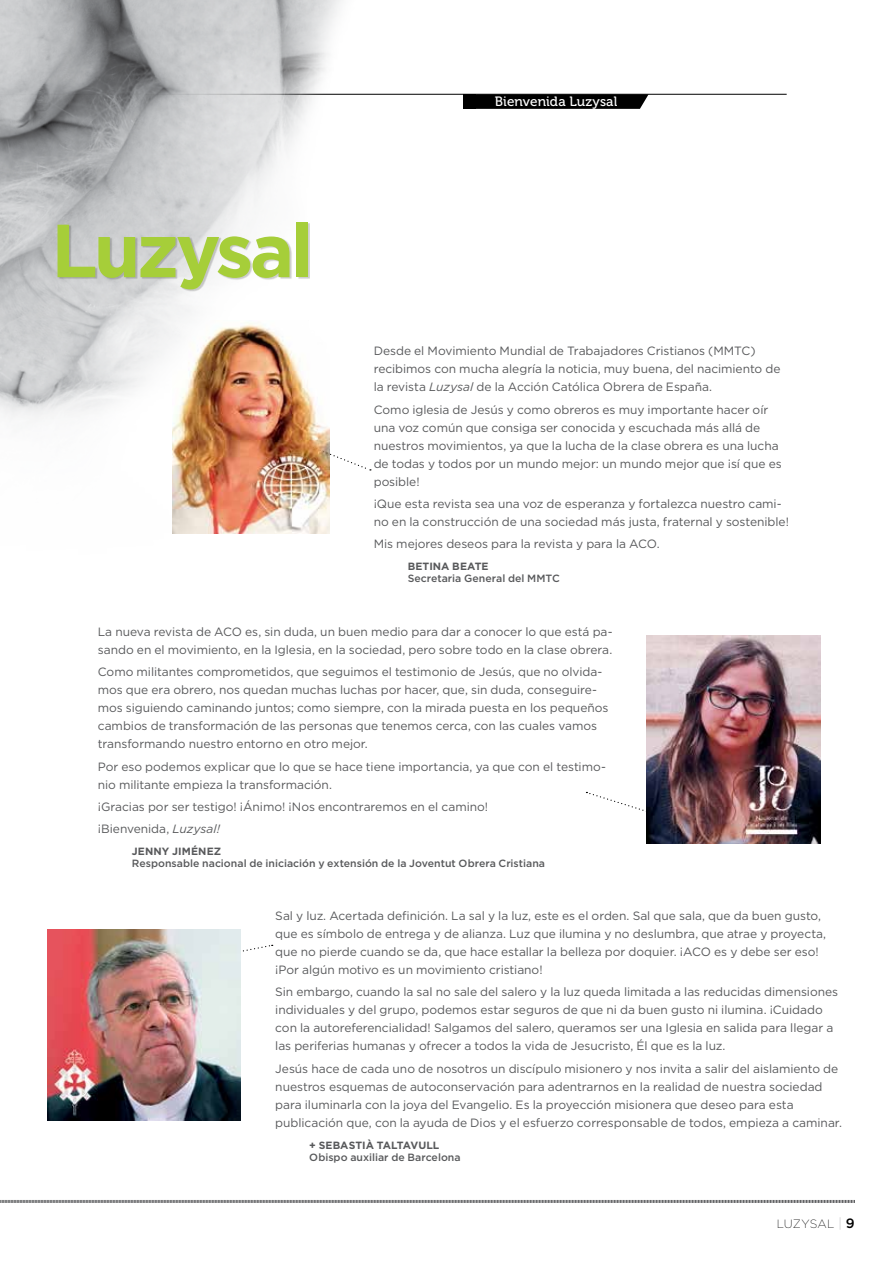
<style>
.page{position:relative;width:893px;height:1263px;background:#fff}
.page>*{position:absolute;margin:0;border:0;box-sizing:border-box;transform-origin:0 0}
.t1{font:700 75px "Gotham";letter-spacing:-.045em;color:#a6ce39}
.t2{font:13.5px "Museo 500";letter-spacing:.005em;color:#fff}
.t3{font:12px/18px "Gotham";letter-spacing:-.005em;color:#58595b}
.t4{font:200 12px "Gotham";letter-spacing:.01em;color:#000}
.t5{font:500 10.5px "Gotham";letter-spacing:.005em;color:#58595b}
.t6{font:700 10.5px "Gotham";letter-spacing:.005em;color:#58595b}
.s1{font-style:italic}
.s2{font-weight:100;font-size:13.5px;color:#808285}
.s3{font-weight:500;font-size:13.5px}
</style>
<div class="page">
<svg style="left:476px;top:95px;width:172px;height:14px;background:#080808"></svg>
<div style="left:463px;top:94px;width:13px;height:15px;background:#000"></div>
<hr style="left:0;top:94px;width:787px;height:1px;background:#000">
<img style="left:0;top:0;width:391px;height:534px">
<svg style="left:0;top:1200px;width:855px;height:3px;background:#909092"></svg>
<svg style="left:586px;top:792px;width:61px;height:22px"></svg>
<svg style="left:330px;top:446px;width:41px;height:25px"></svg>
<div style="left:0;top:223px;width:310px;height:68px;background:#000;opacity:.2"></div>
<svg style="left:242px;top:944px;width:31px;height:8px"></svg>
<img style="left:173px;top:321px;width:157px;height:212px">
<img style="left:647px;top:635px;width:173px;height:209px">
<img style="left:48px;top:929px;width:193px;height:192px">
<h1 class="t1" style="left:51px;top:207px;width:264px">Luzysal</h1>
<p class="t2" style="left:495px;top:94px;width:124px">Bienvenida Luzysal</p>
<p class="t3" style="left:374px;top:342px;width:408px">Desde el Movimiento Mundial de Trabajadores Cristianos (MMTC) recibimos con mucha alegría la noticia, muy buena, del nacimiento de la revista <span class="s1">Luzysal</span> de la Acción Católica Obrera de España.</p>
<p class="t3" style="left:374px;top:400px;width:410px">Como iglesia de Jesús y como obreros es muy importante hacer oír una voz común que consiga ser conocida y escuchada más allá de nuestros movimientos, ya que la lucha de la clase obrera es una lucha de todas y todos por un mundo mejor: un mundo mejor que ¡sí que es posible!</p>
<p class="t3" style="left:374px;top:494px;width:417px">¡Que esta revista sea una voz de esperanza y fortalezca nuestro cami&shy;no en la construcción de una sociedad más justa, fraternal y sostenible!</p>
<p class="t3" style="left:374px;top:535px;width:288px">Mis mejores deseos para la revista y para la ACO.</p>
<p class="t6" style="left:408px;top:561px;width:82px">BETINA BEATE</p>
<p class="t5" style="left:408px;top:573px;width:154px">Secretaria General del MMTC</p>
<p class="t3" style="left:98px;top:622px;width:516px">La nueva revista de ACO es, sin duda, un buen medio para dar a conocer lo que está pa&shy;sando en el movimiento, en la Iglesia, en la sociedad, pero sobre todo en la clase obrera.</p>
<p class="t3" style="left:98px;top:663px;width:512px">Como militantes comprometidos, que seguimos el testimonio de Jesús, que no olvida&shy;mos que era obrero, nos quedan muchas luchas por hacer, que, sin duda, conseguire&shy;mos siguiendo caminando juntos; como siempre, con la mirada puesta en los pequeños cambios de transformación de las personas que tenemos cerca, con las cuales vamos transformando nuestro entorno en otro mejor.</p>
<p class="t3" style="left:98px;top:757px;width:510px">Por eso podemos explicar que lo que se hace tiene importancia, ya que con el testimo&shy;nio militante empieza la transformación.</p>
<p class="t3" style="left:98px;top:795px;width:392px;line-height:22.2px">¡Gracias por ser testigo! ¡Ánimo! ¡Nos encontraremos en el camino! ¡Bienvenida, <span class="s1">Luzysal!</span></p>
<p class="t6" style="left:132px;top:845px;width:91px">JENNY JIMÉNEZ</p>
<p class="t5" style="left:132px;top:857px;width:415px">Responsable nacional de iniciación y extensión de la Joventut Obrera Cristiana</p>
<p class="t3" style="left:275px;top:907px;width:552px">Sal y luz. Acertada definición. La sal y la luz, este es el orden. Sal que sala, que da buen gusto, que es símbolo de entrega y de alianza. Luz que ilumina y no deslumbra, que atrae y proyecta, que no pierde cuando se da, que hace estallar la belleza por doquier. ¡ACO es y debe ser eso! ¡Por algún motivo es un movimiento cristiano!</p>
<p class="t3" style="left:275px;top:983px;width:564px">Sin embargo, cuando la sal no sale del salero y la luz queda limitada a las reducidas dimensiones individuales y del grupo, podemos estar seguros de que ni da buen gusto ni ilumina. ¡Cuidado con la autoreferencialidad! Salgamos del salero, queramos ser una Iglesia en salida para llegar a las periferias humanas y ofrecer a todos la vida de Jesucristo, Él que es la luz.</p>
<p class="t3" style="left:275px;top:1059px;width:568px">Jesús hace de cada uno de nosotros un discípulo misionero y nos invita a salir del aislamiento de nuestros esquemas de autoconservación para adentrarnos en la realidad de nuestra sociedad para iluminarla con la joya del Evangelio. Es la proyección misionera que deseo para esta publicación que, con la ayuda de Dios y el esfuerzo corresponsable de todos, empieza a caminar.</p>
<p class="t6" style="left:309px;top:1139px;width:132px">+ SEBASTIÀ TALTAVULL</p>
<p class="t5" style="left:309px;top:1151px;width:153px">Obispo auxiliar de Barcelona</p>
<p class="t4" style="left:777px;top:1217px;width:79px">LUZYSAL <span class="s2">|</span> <span class="s3">9</span></p>
</div>
